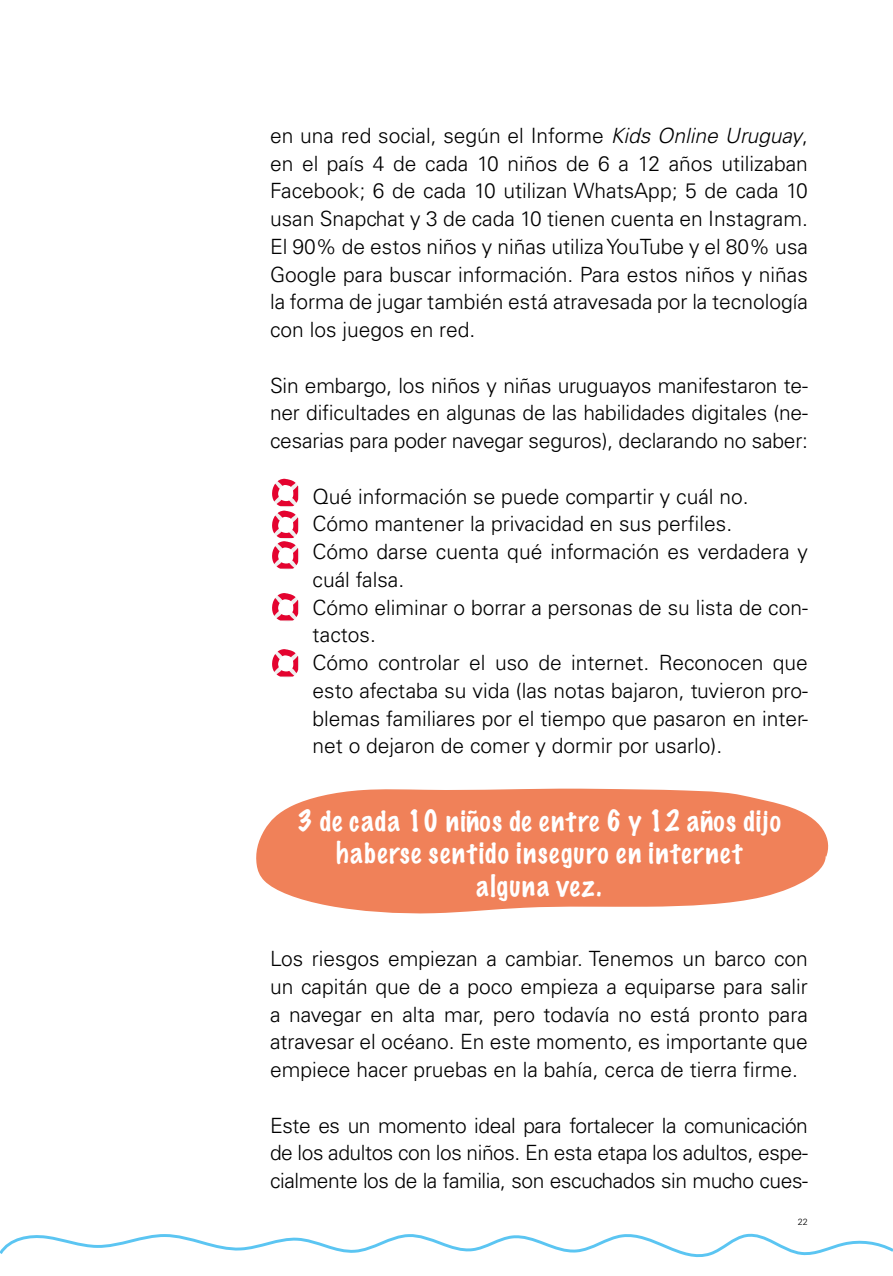
<style>
.page{position:relative;width:893px;height:1276px;background:#fff}
.page>*{position:absolute;margin:0;border:0;box-sizing:border-box;transform-origin:0 0}
.t1{font:100 27px/32.4px "Marker Felt";letter-spacing:.05em;color:#fff;text-align:center}
.t2{font:300 21px/27.8px "Univers LT Std";color:#000;text-align:justify}
.t3{font:300 9px "Univers LT Std";color:#000}
.s1{font-style:italic}
</style>
<div class="page">
<svg style="left:0;top:1233px;width:893px;height:25px"></svg>
<svg style="left:256px;top:788px;width:573px;height:126px;background:#f29371"></svg>
<svg style="left:272px;top:478px;width:27px;height:92px"></svg>
<svg style="left:272px;top:593px;width:27px;height:28px"></svg>
<svg style="left:272px;top:649px;width:27px;height:28px"></svg>
<p class="t2" style="left:270px;top:121px;width:539px">en una red social, según el Informe <span class="s1">Kids Online Uruguay</span>, en el país 4 de cada 10 niños de 6 a 12 años utilizaban Facebook; 6 de cada 10 utilizan WhatsApp; 5 de cada 10 usan Snapchat y 3 de cada 10 tienen cuenta en Instagram.<br>El 90% de estos niños y niñas utiliza YouTube y el 80% usa Google para buscar información. Para estos niños y niñas la forma de jugar también está atravesada por la tecnología con los juegos en red.</p>
<p class="t2" style="left:270px;top:371px;width:539px">Sin embargo, los niños y niñas uruguayos manifestaron te&shy;ner dificultades en algunas de las habilidades digitales (ne&shy;cesarias para poder navegar seguros), declarando no saber:</p>
<p class="t2" style="left:313px;top:482px;width:497px;text-align:left">Qué información se puede compartir y cuál no.<br>Cómo mantener la privacidad en sus perfiles.<br>Cómo darse cuenta qué información es verdadera y cuál falsa.<br>Cómo eliminar o borrar a personas de su lista de con&shy;tactos.<br>Cómo controlar el uso de internet. Reconocen que esto afectaba su vida (las notas bajaron, tuvieron pro&shy;blemas familiares por el tiempo que pasaron en inter&shy;net o dejaron de comer y dormir por usarlo).</p>
<p class="t1" style="left:297px;top:804px;width:485px">3 de cada 10 niños de entre 6 y 12 años dijo haberse sentido inseguro en internet alguna vez.</p>
<p class="t2" style="left:270px;top:945px;width:539px">Los riesgos empiezan a cambiar. Tenemos un barco con un capitán que de a poco empieza a equiparse para salir a navegar en alta mar, pero todavía no está pronto para atravesar el océano. En este momento, es importante que empiece hacer pruebas en la bahía, cerca de tierra firme.</p>
<p class="t2" style="left:270px;top:1111px;width:539px">Este es un momento ideal para fortalecer la comunicación de los adultos con los niños. En esta etapa los adultos, espe&shy;cialmente los de la familia, son escuchados sin mucho cues-</p>
<p class="t3" style="left:798px;top:1216px;width:12px">22</p>
</div>
